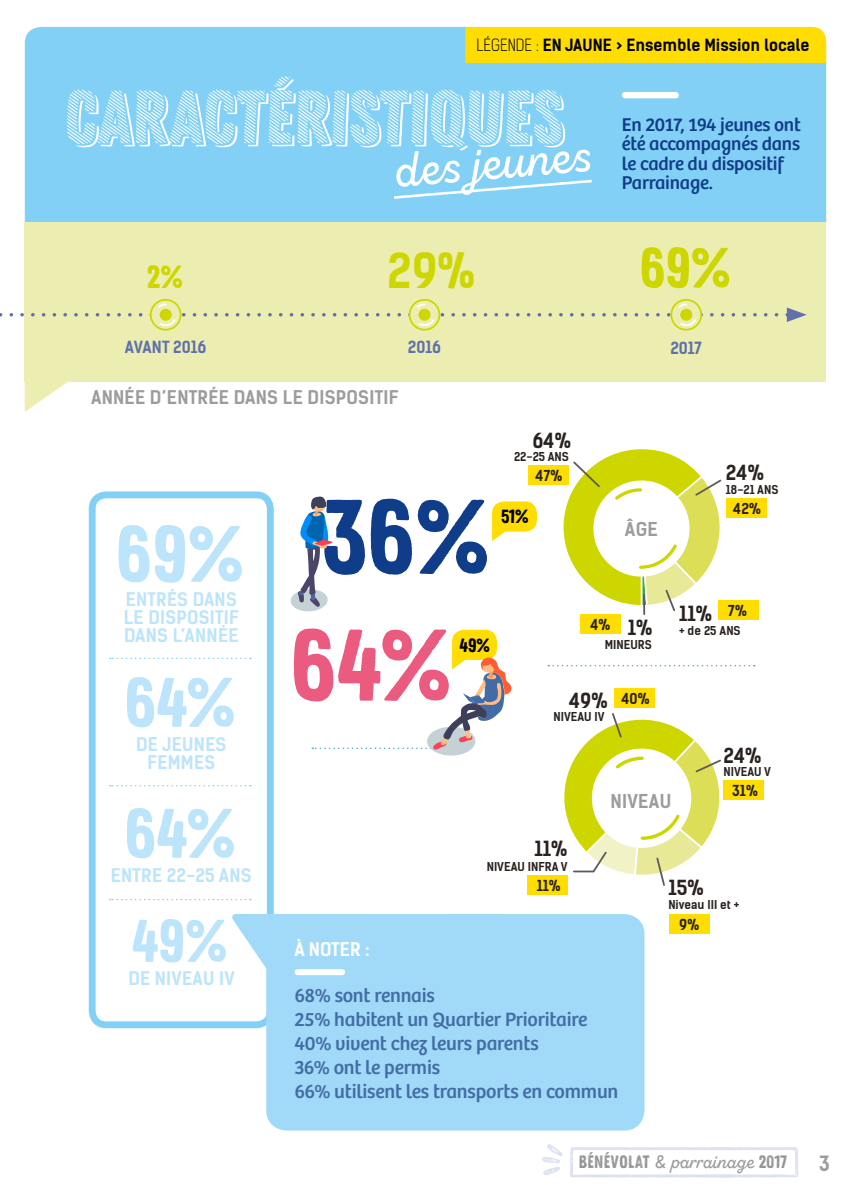
<style>
.page{position:relative;width:851px;height:1191px;background:#fff}
.page>*{position:absolute;margin:0;border:0;box-sizing:border-box;transform-origin:0 0}
.t1{font:105.6px "Zing Rust Base";color:#103d8a}
.t2{font:101.4px "Zing Rust Base";color:#eb5b80}
.t3{font:79.6px "Zing Rust Base";color:#bce4fa}
.t4{font:75.6px "Zing Rust D1 Base Sh 1";color:#fff}
.t5{font:70px "Zing Rust Base";color:#bce4fa}
.t6{font:60px "Zing Rust Base";color:#bce4fa}
.t7{font:56.6px "Zing Rust Base";color:#ced600}
.t8{font:46.6px "Zing Script Rust SB Demo Base";color:#fff}
.t9{font:46px "Kelson Sans Bold BG";color:#ced600}
.t10{font:32px "Zing Rust Base";color:#ced600}
.t11{font:20px/24px "Bree";letter-spacing:-.01em;color:#446ca6}
.t12{font:20px "Kelson Sans Bold BG";color:#9c9c9d}
.t13{font:19.8px "Kelson Sans Bold BG";color:#29221f}
.t14{font:19.2px/19.2px "Bree";letter-spacing:-.01em;color:#103d8a}
.t15{font:19.2px "Zing Rust Base";color:#000}
.t16{font:18.2px "Kelson Sans Bold BG";color:#9c9c9d}
.t17{font:18px "Kelson Sans Bold BG";letter-spacing:.015em;color:#9c9c9d}
.t18{font:18px "Zing Script Rust SB Demo Base";color:#9c9c9d}
.t19{font:18px "Kelson Sans Bold BG";letter-spacing:.005em;color:#fff}
.t20{font:17.8px/17.8px "Kelson Sans Bold BG";letter-spacing:.015em;color:#bce4fa;text-align:center}
.t21{font:16px "Kelson Sans Bold BG";color:#000}
.t22{font:16px "Kelson Sans Bold BG";color:#5f70ac}
.t23{font:16px "Kelson Sans Light BG";color:#000}
.t24{font:14.4px "Kelson Sans Bold BG";color:#29221f}
.t25{font:11.6px "Kelson Sans Bold BG";color:#29221f}
.s1{font-family:"Kelson Sans Bold BG"}
.s2{font-family:"Zing Rust D1 Base";font-style:italic;color:#000}
.s3{font-family:"Zing Rust D1 Base";color:#000}
</style>
<div class="page">
<svg style="left:542px;top:1144px;width:20px;height:31px"></svg>
<svg style="left:570px;top:1147px;width:228px;height:30px"></svg>
<div style="left:25px;top:27px;width:801px;height:196px;background:#82d0f5"></div>
<div style="left:394px;top:158px;width:197px;height:54px;background:#82d0f5"></div>
<div style="left:465px;top:27px;width:361px;height:36px;background:#fd0"></div>
<div style="left:25px;top:223px;width:801px;height:159px;background:#eceeb1"></div>
<div style="left:150px;top:299px;width:31px;height:31px;border:2px solid #ced600;border-radius:50%"></div>
<div style="left:408px;top:299px;width:32px;height:31px;border:2px solid #ced600;border-radius:50%"></div>
<div style="left:670px;top:299px;width:32px;height:31px;border:2px solid #ced600;border-radius:50%"></div>
<svg style="left:0;top:302px;width:806px;height:25px"></svg>
<svg style="left:25px;top:382px;width:43px;height:30px"></svg>
<div style="left:625px;top:92px;width:50px;height:6px;background:#fff"></div>
<div style="left:89px;top:491px;width:185px;height:537px;border:7px solid #82d0f5;border-radius:14px"></div>
<svg style="left:563px;top:449px;width:159px;height:165px"></svg>
<svg style="left:564px;top:713px;width:157px;height:173px"></svg>
<div style="left:528px;top:465px;width:41px;height:20px;background:#fd0"></div>
<div style="left:725px;top:498px;width:41px;height:20px;background:#fd0"></div>
<div style="left:717px;top:600px;width:41px;height:20px;background:#fd0"></div>
<div style="left:580px;top:614px;width:40px;height:20px;background:#fd0"></div>
<div style="left:614px;top:688px;width:41px;height:20px;background:#fd0"></div>
<div style="left:723px;top:780px;width:41px;height:20px;background:#fd0"></div>
<div style="left:668px;top:914px;width:41px;height:20px;background:#fd0"></div>
<div style="left:527px;top:875px;width:41px;height:20px;background:#fd0"></div>
<svg style="left:290px;top:589px;width:38px;height:23px"></svg>
<svg style="left:297px;top:496px;width:35px;height:111px"></svg>
<svg style="left:222px;top:910px;width:423px;height:221px;background:#abdef8"></svg>
<div style="left:297px;top:969px;width:45px;height:6px;background:#fff"></div>
<svg style="left:548px;top:665px;width:206px;height:1px"></svg>
<div style="left:452px;top:630px;width:45px;height:30px;background:#fd0;border-radius:12px"></div>
<div style="left:492px;top:501px;width:45px;height:30px;background:#fd0;border-radius:12px"></div>
<svg style="left:492px;top:516px;width:14px;height:25px"></svg>
<div style="left:427px;top:727px;width:48px;height:28px;background:#c4d2d5;border-radius:50%"></div>
<svg style="left:312px;top:649px;width:199px;height:101px"></svg>
<svg style="left:110px;top:657px;width:141px;height:2px"></svg>
<svg style="left:110px;top:785px;width:141px;height:1px"></svg>
<svg style="left:110px;top:899px;width:141px;height:1px"></svg>
<p class="t23" style="left:476px;top:35px;width:99px">LÉGENDE : <span class="s1">EN JAUNE</span></p>
<p class="t21" style="left:615px;top:35px;width:195px">&gt; ENSEMBLE MISSION LOCALE</p>
<h3 class="t4" style="left:65px;top:73px;width:500px">CARACTÉRISTIQUES</h3>
<h3 class="t8" style="left:391px;top:142px;width:194px;rotate:-5deg">des jeunes</h3>
<h3 class="t10" style="left:147px;top:258px;width:43px">2%</h3>
<h3 class="t9" style="left:387px;top:242px;width:90px">29%</h3>
<p class="t22" style="left:125px;top:337px;width:83px">AVANT 2016</p>
<p class="t22" style="left:408px;top:337px;width:35px">2016</p>
<p class="t17" style="left:91px;top:387px;width:309px">ANNÉE D’ENTRÉE DANS LE DISPOSITIF</p>
<p class="t13" style="left:532px;top:429px;width:40px">64%</p>
<p class="t25" style="left:514px;top:450px;width:56px">22-25 ANS</p>
<p class="t14" style="left:621px;top:115px;width:180px">En 2017, 194 jeunes ont été accompagnés dans le cadre du dispositif<br>Parrainage.</p>
<h3 class="t7" style="left:640px;top:235px;width:102px">69%</h3>
<p class="t22" style="left:670px;top:338px;width:33px">2017</p>
<h3 class="t3" style="left:117px;top:508px;width:143px">69%</h3>
<p class="t20" style="left:124px;top:590px;width:117px;text-align:left">ENTRÉS DANS<br>LE DISPOSITIF<br>DANS L’ANNÉE</p>
<h3 class="t5" style="left:125px;top:662px;width:125px">64%</h3>
<p class="t20" style="left:136px;top:735px;width:92px">DE JEUNES<br>FEMMES</p>
<h3 class="t5" style="left:125px;top:792px;width:125px">64%</h3>
<p class="t20" style="left:111px;top:866px;width:142px">ENTRE 22-25 ANS</p>
<h3 class="t6" style="left:134px;top:906px;width:106px">49%</h3>
<p class="t20" style="left:128px;top:969px;width:108px">DE NIVEAU IV</p>
<p class="t24" style="left:535px;top:467px;width:28px">47%</p>
<p class="t13" style="left:725px;top:460px;width:40px">24%</p>
<p class="t24" style="left:733px;top:499px;width:29px">42%</p>
<p class="t25" style="left:725px;top:482px;width:54px">18-21 ANS</p>
<h1 class="t1" style="left:325px;top:475px;width:186px">36%</h1>
<p class="t15" style="left:501px;top:505px;width:32px">51%</p>
<p class="t16" style="left:625px;top:518px;width:22px">ÂGE</p>
<h2 class="t2" style="left:291px;top:606px;width:180px">64%</h2>
<p class="t15" style="left:460px;top:634px;width:35px">49%</p>
<p class="t24" style="left:590px;top:615px;width:22px">4%</p>
<p class="t13" style="left:627px;top:615px;width:26px">1%</p>
<p class="t25" style="left:604px;top:637px;width:49px">MINEURS</p>
<p class="t13" style="left:679px;top:601px;width:35px">11%</p>
<p class="t24" style="left:728px;top:602px;width:20px">7%</p>
<p class="t25" style="left:679px;top:623px;width:63px">+ DE 25 ANS</p>
<p class="t13" style="left:569px;top:688px;width:40px">49%</p>
<p class="t25" style="left:553px;top:709px;width:53px">NIVEAU IV</p>
<p class="t24" style="left:621px;top:689px;width:30px">40%</p>
<p class="t16" style="left:610px;top:790px;width:39px">NIVEAU</p>
<p class="t13" style="left:723px;top:743px;width:40px">24%</p>
<p class="t25" style="left:723px;top:764px;width:49px">NIVEAU V</p>
<p class="t24" style="left:732px;top:781px;width:27px">31%</p>
<p class="t13" style="left:534px;top:837px;width:35px">11%</p>
<p class="t25" style="left:486px;top:860px;width:82px">NIVEAU INFRA V</p>
<p class="t24" style="left:536px;top:876px;width:26px">11%</p>
<p class="t19" style="left:294px;top:938px;width:76px">À NOTER :</p>
<p class="t11" style="left:294px;top:983px;width:325px">68% sont rennais<br>25% habitent un Quartier Prioritaire<br>40% vivent chez leurs parents<br>36% ont le permis<br>66% utilisent les transports en commun</p>
<p class="t13" style="left:668px;top:875px;width:37px">15%</p>
<p class="t25" style="left:668px;top:897px;width:72px">NIVEAU III ET +</p>
<p class="t24" style="left:679px;top:915px;width:22px">9%</p>
<p class="t18" style="left:579px;top:1151px;width:210px"><span class="s2">BÉNÉVOLAT</span> &amp; parrainage <span class="s3">2017</span></p>
<p class="t12" style="left:819px;top:1151px;width:12px">3</p>
</div>
